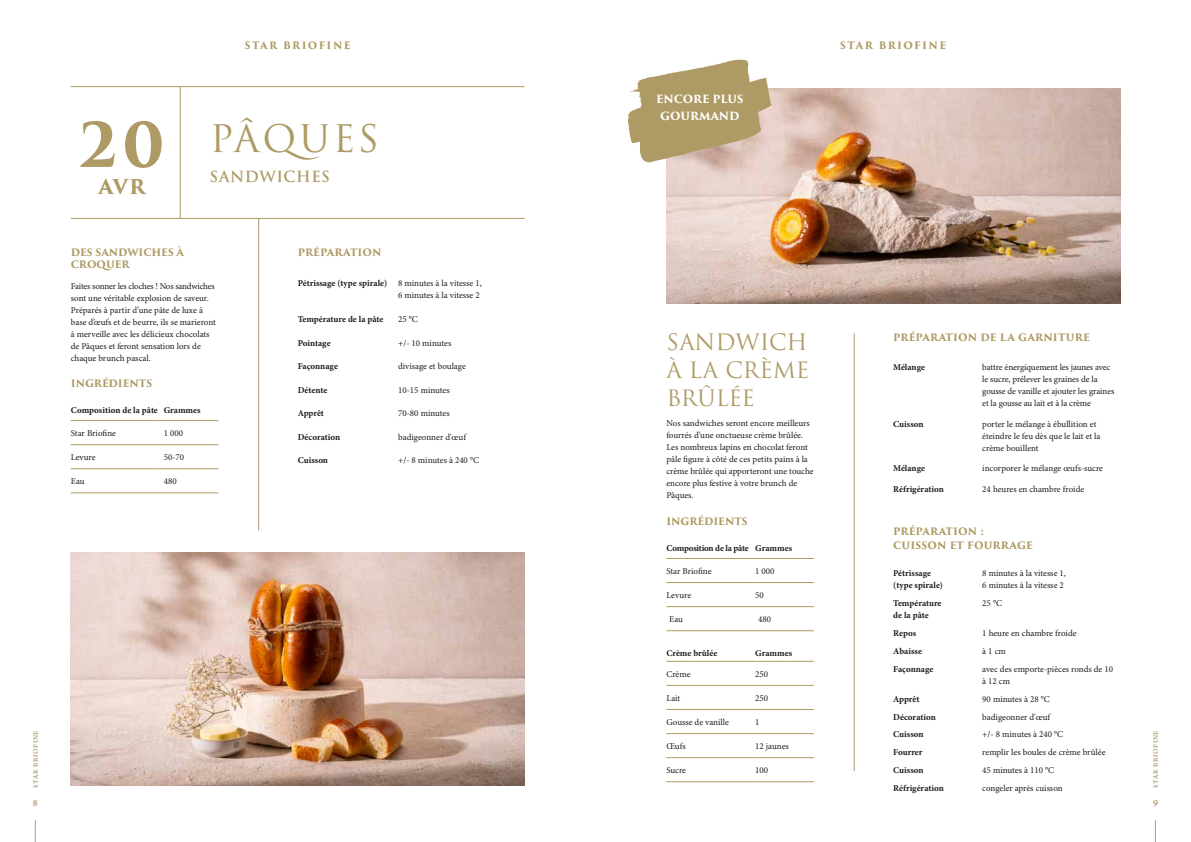
<style>
.page{position:relative;width:1191px;height:842px;background:#fff}
.page>*{position:absolute;margin:0;border:0;box-sizing:border-box;transform-origin:0 0}
.t1{font:700 60px "Trajan Pro 3";color:#ae9a64}
.t2{font:37px "Trajan Pro 3";letter-spacing:.07em;color:#ae9a64}
.t3{font:22px/28px "Trajan Pro 3";color:#ae9a64;text-align:justify}
.t4{font:700 20px "Trajan Pro 3";color:#ae9a64}
.t5{font:600 15px "Trajan Pro 3";letter-spacing:.04em;color:#ae9a64}
.t6{font:700 11px/17px "Trajan Pro 3";letter-spacing:-.005em;color:#fff;text-align:center}
.t7{font:700 10px/12px "Trajan Pro 3";letter-spacing:.005em;color:#ae9a64}
.t8{font:700 10px "Trajan Pro 3";letter-spacing:.135em;color:#ae9a64}
.t9{font:600 10px "Arno Pro";color:#ae9a64}
.t10{font:9px/12px "Minion Pro";letter-spacing:-.005em;color:#1d1d1b}
.t11{font:700 9px/12px "Minion Pro";color:#1d1d1b}
.t12{font:700 9px "Minion Pro";letter-spacing:-.02em;color:#1d1d1b}
.t13{font:600 7px "Arno Pro";letter-spacing:.095em;color:#ae9a64}
.s1{font-weight:700}
</style>
<div class="page">
<img style="left:666px;top:88px;width:454px;height:215px">
<img style="left:71px;top:553px;width:453px;height:232px">
<hr style="left:71px;top:420px;width:89px;height:1px;background:#ae9a64">
<hr style="left:160px;top:420px;width:58px;height:1px;background:#ae9a64">
<hr style="left:71px;top:444px;width:89px;height:1px;background:#ae9a64">
<hr style="left:160px;top:444px;width:58px;height:1px;background:#ae9a64">
<hr style="left:71px;top:469px;width:89px;height:1px;background:#ae9a64">
<hr style="left:160px;top:469px;width:58px;height:1px;background:#ae9a64">
<hr style="left:71px;top:493px;width:89px;height:1px;background:#ae9a64">
<hr style="left:160px;top:493px;width:58px;height:1px;background:#ae9a64">
<hr style="left:180px;top:86px;width:1px;height:132px;background:#ae9a64">
<hr style="left:71px;top:218px;width:453px;height:1px;background:#ae9a64">
<hr style="left:71px;top:86px;width:453px;height:1px;background:#ae9a64">
<hr style="left:258px;top:219px;width:1px;height:311px;background:#ae9a64">
<hr style="left:666px;top:582px;width:89px;height:1px;background:#ae9a64">
<hr style="left:755px;top:582px;width:59px;height:1px;background:#ae9a64">
<hr style="left:666px;top:606px;width:89px;height:1px;background:#ae9a64">
<hr style="left:755px;top:606px;width:59px;height:1px;background:#ae9a64">
<hr style="left:755px;top:558px;width:59px;height:1px;background:#ae9a64">
<hr style="left:666px;top:630px;width:89px;height:1px;background:#ae9a64">
<hr style="left:755px;top:630px;width:59px;height:1px;background:#ae9a64">
<hr style="left:666px;top:558px;width:89px;height:1px;background:#ae9a64">
<hr style="left:666px;top:685px;width:89px;height:1px;background:#ae9a64">
<hr style="left:755px;top:685px;width:59px;height:1px;background:#ae9a64">
<hr style="left:666px;top:709px;width:89px;height:1px;background:#ae9a64">
<hr style="left:755px;top:709px;width:59px;height:1px;background:#ae9a64">
<hr style="left:666px;top:733px;width:89px;height:1px;background:#ae9a64">
<hr style="left:755px;top:733px;width:59px;height:1px;background:#ae9a64">
<hr style="left:666px;top:757px;width:89px;height:1px;background:#ae9a64">
<hr style="left:755px;top:757px;width:59px;height:1px;background:#ae9a64">
<hr style="left:666px;top:781px;width:89px;height:1px;background:#ae9a64">
<hr style="left:755px;top:781px;width:59px;height:1px;background:#ae9a64">
<hr style="left:666px;top:661px;width:89px;height:1px;background:#ae9a64">
<hr style="left:755px;top:661px;width:59px;height:1px;background:#ae9a64">
<hr style="left:854px;top:333px;width:1px;height:438px;background:#ae9a64">
<svg style="left:628px;top:60px;width:143px;height:102px"></svg>
<svg style="left:35px;top:820px;width:1px;height:22px"></svg>
<svg style="left:1155px;top:820px;width:1px;height:22px"></svg>
<p class="t13" style="left:32px;top:788px;width:59px;rotate:-90deg">STAR BRIOFINE</p>
<p class="t9" style="left:33px;top:797px;width:6px">8</p>
<h1 class="t1" style="left:79px;top:101px;width:88px">20</h1>
<h3 class="t4" style="left:98px;top:172px;width:49px">AVR</h3>
<p class="t8" style="left:245px;top:38px;width:107px">STAR BRIOFINE</p>
<p class="t8" style="left:840px;top:38px;width:107px">STAR BRIOFINE</p>
<h2 class="t2" style="left:210px;top:113px;width:171px">PÂQUES</h2>
<h3 class="t5" style="left:210px;top:166px;width:121px">SANDWICHES</h3>
<p class="t6" style="left:656px;top:91px;width:89px">ENCORE PLUS<br>GOURMAND</p>
<p class="t7" style="left:71px;top:247px;width:115px">DES SANDWICHES À<br>CROQUER</p>
<p class="t10" style="left:71px;top:280px;width:147px">Faites sonner les cloches ! Nos sandwiches sont une véritable explosion de saveur.<br>Préparés à partir d’une pâte de luxe à base d’œufs et de beurre, ils se marieront à merveille avec les délicieux chocolats de Pâques et feront sensation lors de chaque brunch pascal.</p>
<p class="t7" style="left:71px;top:377px;width:83px">INGRÉDIENTS</p>
<p class="t11" style="left:71px;top:404px;width:131px">Composition de la pâte Grammes</p>
<p class="t10" style="left:71px;top:427px;width:47px">Star Briofine</p>
<p class="t10" style="left:164px;top:427px;width:21px">1 000</p>
<p class="t10" style="left:71px;top:451px;width:26px">Levure</p>
<p class="t10" style="left:164px;top:451px;width:22px">50-70</p>
<p class="t10" style="left:71px;top:475px;width:15px">Eau</p>
<p class="t10" style="left:164px;top:475px;width:14px">480</p>
<p class="t7" style="left:298px;top:247px;width:85px">PRÉPARATION</p>
<p class="t10" style="left:298px;top:278px;width:185px;text-align:right"><span class="s1">Pétrissage (type spirale)</span> 8 minutes à la vitesse 1,<br>6 minutes à la vitesse 2</p>
<p class="t11" style="left:298px;top:313px;width:87px">Température de la pâte</p>
<p class="t10" style="left:398px;top:313px;width:21px">25 °C</p>
<p class="t11" style="left:298px;top:337px;width:34px">Pointage</p>
<p class="t10" style="left:398px;top:337px;width:55px">+/- 10 minutes</p>
<p class="t11" style="left:298px;top:360px;width:42px">Façonnage</p>
<p class="t10" style="left:398px;top:360px;width:69px">divisage et boulage</p>
<p class="t11" style="left:298px;top:384px;width:31px">Détente</p>
<p class="t10" style="left:398px;top:384px;width:53px">10-15 minutes</p>
<p class="t11" style="left:298px;top:407px;width:28px">Apprêt</p>
<p class="t10" style="left:398px;top:407px;width:53px">70-80 minutes</p>
<p class="t11" style="left:298px;top:431px;width:44px">Décoration</p>
<p class="t10" style="left:398px;top:431px;width:69px">badigeonner d'œuf</p>
<p class="t11" style="left:298px;top:454px;width:32px">Cuisson</p>
<p class="t10" style="left:398px;top:454px;width:82px">+/- 8 minutes à 240 °C</p>
<h3 class="t3" style="left:666px;top:329px;width:144px">SANDWICH À LA CRÈME BRÛLÉE</h3>
<p class="t10" style="left:666px;top:418px;width:149px">Nos sandwiches seront encore meilleurs fourrés d’une onctueuse crème brûlée.<br>Les nombreux lapins en chocolat feront pâle figure à côté de ces petits pains à la crème brûlée qui apporteront une touche encore plus festive à votre brunch de Pâques.</p>
<p class="t7" style="left:666px;top:515px;width:83px">INGRÉDIENTS</p>
<p class="t12" style="left:666px;top:542px;width:127px">Composition de la pâte Grammes</p>
<p class="t10" style="left:666px;top:565px;width:47px">Star Briofine</p>
<p class="t10" style="left:755px;top:565px;width:21px">1 000</p>
<p class="t10" style="left:666px;top:589px;width:26px">Levure</p>
<p class="t10" style="left:755px;top:589px;width:10px">50</p>
<p class="t10" style="left:669px;top:613px;width:15px">Eau</p>
<p class="t10" style="left:758px;top:613px;width:14px">480</p>
<p class="t11" style="left:666px;top:647px;width:53px">Crème brûlée</p>
<p class="t11" style="left:755px;top:647px;width:38px">Grammes</p>
<p class="t10" style="left:666px;top:668px;width:26px">Crème</p>
<p class="t10" style="left:755px;top:668px;width:14px">250</p>
<p class="t10" style="left:666px;top:692px;width:15px">Lait</p>
<p class="t10" style="left:755px;top:692px;width:14px">250</p>
<p class="t10" style="left:666px;top:716px;width:64px">Gousse de vanille</p>
<p class="t10" style="left:755px;top:716px;width:6px">1</p>
<p class="t10" style="left:666px;top:740px;width:21px">Œufs</p>
<p class="t10" style="left:755px;top:740px;width:35px">12 jaunes</p>
<p class="t10" style="left:666px;top:764px;width:21px">Sucre</p>
<p class="t10" style="left:755px;top:764px;width:14px">100</p>
<p class="t7" style="left:893px;top:332px;width:198px">PRÉPARATION DE LA GARNITURE</p>
<p class="t11" style="left:893px;top:361px;width:33px">Mélange</p>
<p class="t10" style="left:982px;top:361px;width:134px">battre énergiquement les jaunes avec le sucre, prélever les graines de la gousse de vanille et ajouter les graines et la gousse au lait et à la crème</p>
<p class="t11" style="left:893px;top:418px;width:32px">Cuisson</p>
<p class="t10" style="left:982px;top:418px;width:120px">porter le mélange à ébullition et éteindre le feu dès que le lait et la crème bouillent</p>
<p class="t11" style="left:893px;top:462px;width:33px">Mélange</p>
<p class="t10" style="left:982px;top:462px;width:122px">incorporer le mélange œufs-sucre</p>
<p class="t11" style="left:893px;top:483px;width:52px">Réfrigération</p>
<p class="t10" style="left:982px;top:483px;width:103px">24 heures en chambre froide</p>
<p class="t7" style="left:893px;top:524px;width:141px;line-height:14px">PRÉPARATION :<br>CUISSON ET FOURRAGE</p>
<p class="t11" style="left:893px;top:567px;width:51px">Pétrissage (type spirale)</p>
<p class="t10" style="left:982px;top:567px;width:85px">8 minutes à la vitesse 1,<br>6 minutes à la vitesse 2</p>
<p class="t11" style="left:893px;top:597px;width:50px">Température de la pâte</p>
<p class="t10" style="left:982px;top:597px;width:21px">25 °C</p>
<p class="t11" style="left:893px;top:627px;width:25px">Repos</p>
<p class="t10" style="left:982px;top:627px;width:96px">1 heure en chambre froide</p>
<p class="t11" style="left:893px;top:645px;width:30px">Abaisse</p>
<p class="t10" style="left:982px;top:645px;width:25px">à 1 cm</p>
<p class="t11" style="left:893px;top:663px;width:42px">Façonnage</p>
<p class="t10" style="left:982px;top:663px;width:132px">avec des emporte-pièces ronds de 10 à 12 cm</p>
<p class="t11" style="left:893px;top:693px;width:28px">Apprêt</p>
<p class="t10" style="left:982px;top:693px;width:69px">90 minutes à 28 °C</p>
<p class="t11" style="left:893px;top:710px;width:44px">Décoration</p>
<p class="t10" style="left:982px;top:711px;width:69px">badigeonner d'œuf</p>
<p class="t11" style="left:893px;top:728px;width:32px">Cuisson</p>
<p class="t10" style="left:982px;top:729px;width:82px">+/- 8 minutes à 240 °C</p>
<p class="t11" style="left:893px;top:746px;width:31px">Fourrer</p>
<p class="t10" style="left:982px;top:746px;width:125px">remplir les boules de crème brûlée</p>
<p class="t11" style="left:893px;top:764px;width:32px">Cuisson</p>
<p class="t10" style="left:982px;top:764px;width:73px">45 minutes à 110 °C</p>
<p class="t11" style="left:893px;top:782px;width:52px">Réfrigération</p>
<p class="t10" style="left:982px;top:782px;width:82px">congeler après cuisson</p>
<p class="t13" style="left:1151px;top:788px;width:59px;rotate:-90deg">STAR BRIOFINE</p>
<p class="t9" style="left:1153px;top:797px;width:6px">9</p>
</div>
